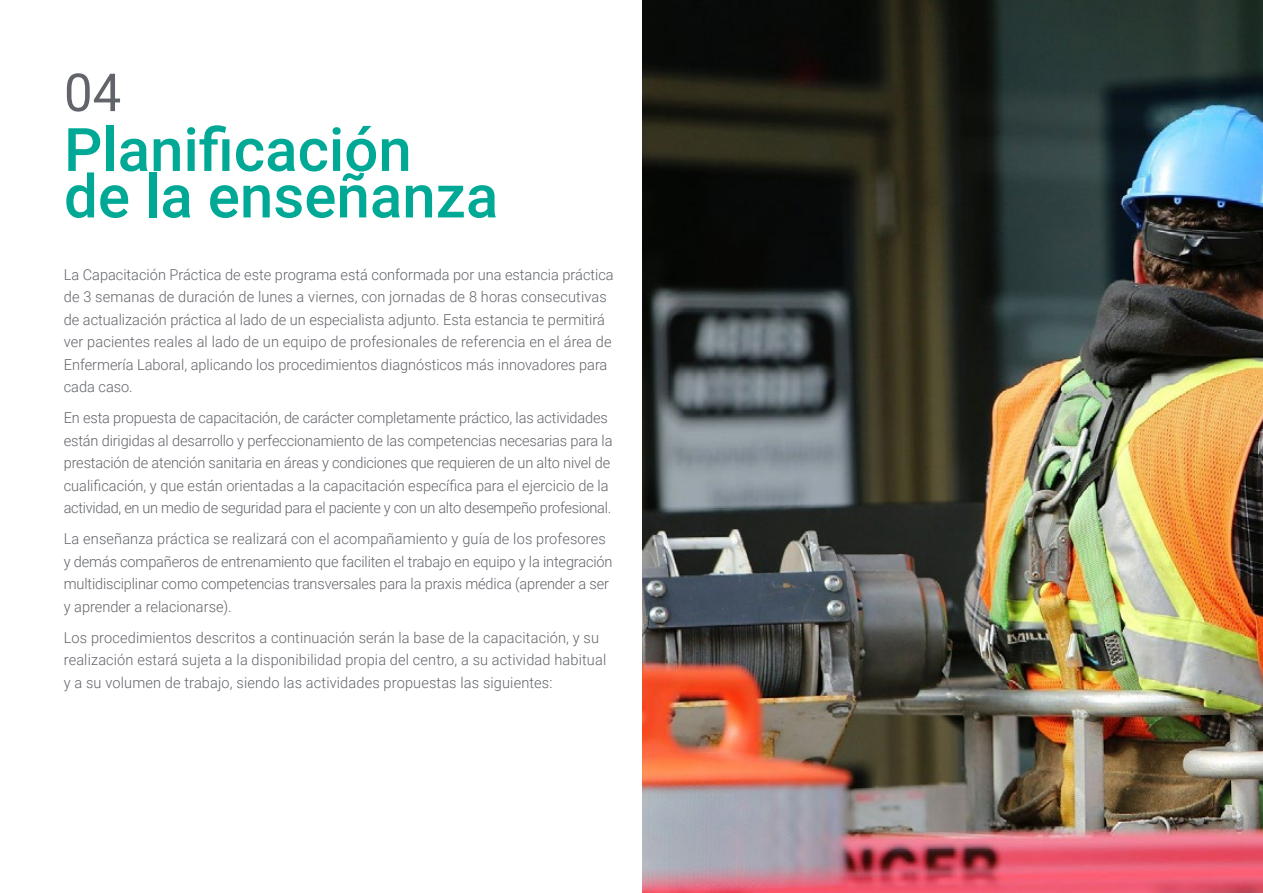
<style>
.page{position:relative;width:1263px;height:893px;background:#fff}
.page>*{position:absolute;margin:0;border:0;box-sizing:border-box;transform-origin:0 0}
.t1{font:500 60px/46.5px "Roboto";color:#00a996}
.t2{font:52.5px "Roboto";color:#61646a}
.t3{font:300 15px/22.5px "Roboto";color:#61646a}
</style>
<div class="page">
<img style="left:642px;top:0;width:621px;height:893px">
<h2 class="t2" style="left:64px;top:56px;width:59px">04</h2>
<h1 class="t1" style="left:64px;top:124px;width:436px">Planificación<br>de la enseñanza</h1>
<p class="t3" style="left:64px;top:262px;width:551px">La Capacitación Práctica de este programa está conformada por una estancia práctica de 3 semanas de duración de lunes a viernes, con jornadas de 8 horas consecutivas de actualización práctica al lado de un especialista adjunto. Esta estancia te permitirá ver pacientes reales al lado de un equipo de profesionales de referencia en el área de Enfermería Laboral, aplicando los procedimientos diagnósticos más innovadores para cada caso.</p>
<p class="t3" style="left:64px;top:406px;width:550px">En esta propuesta de capacitación, de carácter completamente práctico, las actividades están dirigidas al desarrollo y perfeccionamiento de las competencias necesarias para la prestación de atención sanitaria en áreas y condiciones que requieren de un alto nivel de cualificación, y que están orientadas a la capacitación específica para el ejercicio de la actividad, en un medio de seguridad para el paciente y con un alto desempeño profesional.</p>
<p class="t3" style="left:64px;top:527px;width:550px">La enseñanza práctica se realizará con el acompañamiento y guía de los profesores y demás compañeros de entrenamiento que faciliten el trabajo en equipo y la integración multidisciplinar como competencias transversales para la praxis médica (aprender a ser y aprender a relacionarse).</p>
<p class="t3" style="left:64px;top:625px;width:544px">Los procedimientos descritos a continuación serán la base de la capacitación, y su realización estará sujeta a la disponibilidad propia del centro, a su actividad habitual y a su volumen de trabajo, siendo las actividades propuestas las siguientes:</p>
</div>
